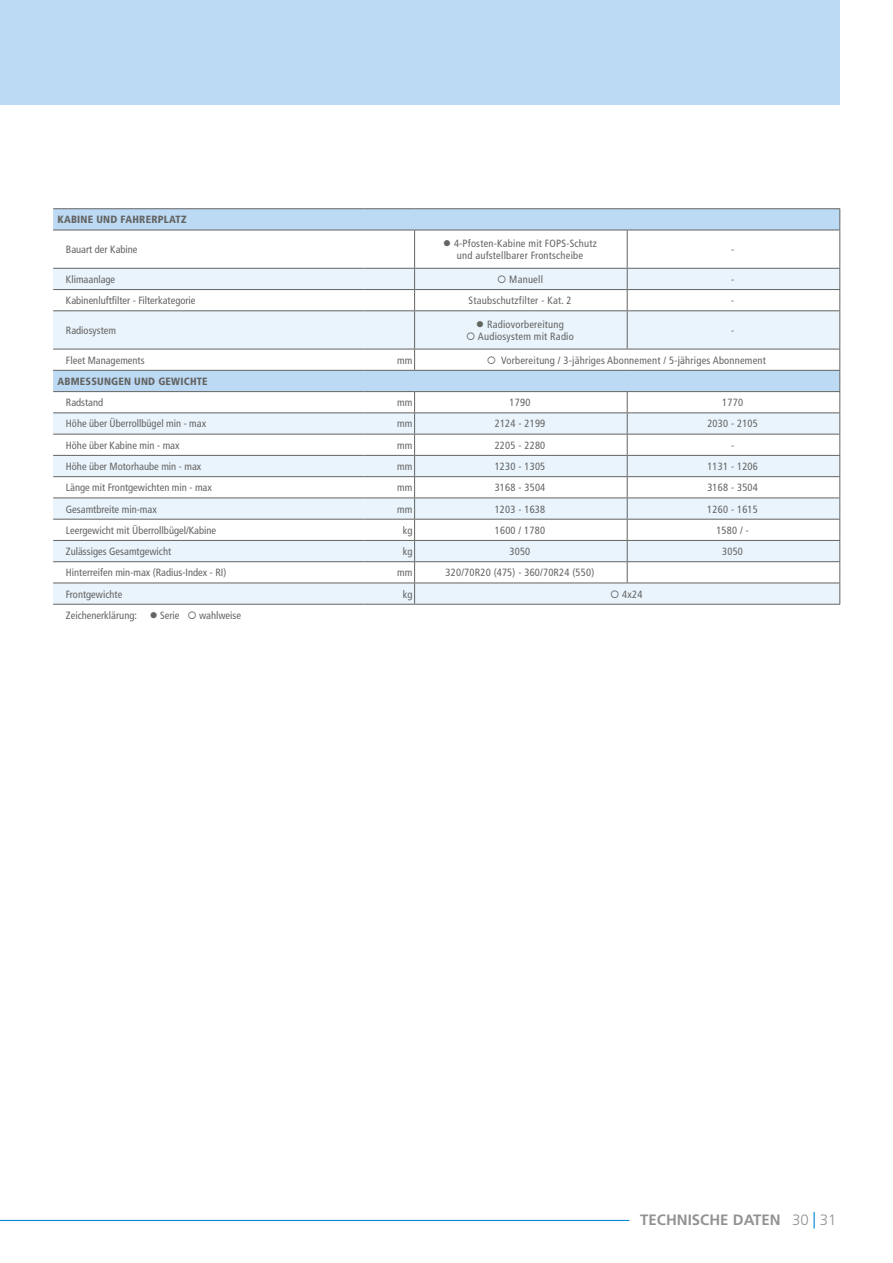
<style>
.page{position:relative;width:893px;height:1263px;background:#fff}
.page>*{position:absolute;margin:0;border:0;box-sizing:border-box;transform-origin:0 0}
.t1{font:700 15px "Frutiger LT Std";color:#939292}
.t2{font:condensed 10.5px "Frutiger LT Std";color:#646463}
.t3{font:condensed 10.5px/12px "Frutiger LT Std";letter-spacing:.02em;color:#646463;text-align:center}
.t4{font:900 condensed 10.5px "Frutiger LT Std";letter-spacing:.02em;color:#646463}
.s1{font-weight:300}
</style>
<div class="page">
<div style="left:0;top:0;width:839px;height:105px;background:#bddaf4"></div>
<svg style="left:53px;top:209px;width:786px;height:21px;background:#b9d5ee"></svg>
<svg style="left:839px;top:209px;width:1px;height:21px"></svg>
<hr style="left:839px;top:230px;width:1px;height:38px;background:#646463">
<hr style="left:53px;top:604px;width:311px;height:1px;background:#646463">
<hr style="left:364px;top:604px;width:51px;height:1px;background:#646463">
<hr style="left:415px;top:604px;width:212px;height:1px;background:#646463">
<hr style="left:627px;top:604px;width:213px;height:1px;background:#646463">
<hr style="left:53px;top:208px;width:311px;height:1px;background:#646463">
<hr style="left:364px;top:208px;width:51px;height:1px;background:#646463">
<hr style="left:415px;top:208px;width:212px;height:1px;background:#646463">
<hr style="left:627px;top:208px;width:213px;height:1px;background:#646463">
<hr style="left:53px;top:230px;width:311px;height:1px;background:#646463">
<hr style="left:364px;top:230px;width:51px;height:1px;background:#646463">
<hr style="left:415px;top:230px;width:212px;height:1px;background:#646463">
<hr style="left:414px;top:230px;width:1px;height:38px;background:#646463">
<hr style="left:627px;top:230px;width:213px;height:1px;background:#646463">
<hr style="left:627px;top:230px;width:1px;height:38px;background:#646463">
<svg style="left:53px;top:268px;width:787px;height:336px"></svg>
<hr style="left:0;top:1220px;width:629px;height:1px;background:#0088d0">
<svg style="left:813px;top:1212px;width:2px;height:16px"></svg>
<p class="t4" style="left:57px;top:213px;width:131px">KABINE UND FAHRERPLATZ</p>
<p class="t2" style="left:66px;top:243px;width:73px">Bauart der Kabine</p>
<p class="t3" style="left:443px;top:238px;width:155px">● 4-Pfosten-Kabine mit FOPS-Schutz und aufstellbarer Frontscheibe</p>
<p class="t2" style="left:731px;top:243px;width:5px">-</p>
<p class="t2" style="left:66px;top:273px;width:51px">Klimaanlage</p>
<p class="t3" style="left:497px;top:273px;width:48px">○ Manuell</p>
<p class="t2" style="left:731px;top:273px;width:5px">-</p>
<p class="t2" style="left:66px;top:294px;width:131px">Kabinenluftfilter - Filterkategorie</p>
<p class="t3" style="left:468px;top:295px;width:104px">Staubschutzfilter - Kat. 2</p>
<p class="t2" style="left:731px;top:294px;width:5px">-</p>
<p class="t2" style="left:66px;top:324px;width:52px">Radiosystem</p>
<p class="t3" style="left:476px;top:318px;width:89px">● Radiovorbereitung</p>
<p class="t3" style="left:466px;top:330px;width:109px">○ Audiosystem mit Radio</p>
<p class="t2" style="left:731px;top:324px;width:5px">-</p>
<p class="t2" style="left:66px;top:354px;width:80px">Fleet Managements</p>
<p class="t2" style="left:397px;top:354px;width:17px">mm</p>
<p class="t3" style="left:487px;top:354px;width:281px">○ Vorbereitung / 3-jähriges Abonnement / 5-jähriges Abonnement</p>
<p class="t4" style="left:57px;top:375px;width:152px">ABMESSUNGEN UND GEWICHTE</p>
<p class="t2" style="left:66px;top:396px;width:39px">Radstand</p>
<p class="t2" style="left:397px;top:396px;width:17px">mm</p>
<p class="t2" style="left:510px;top:396px;width:22px">1790</p>
<p class="t2" style="left:722px;top:396px;width:22px">1770</p>
<p class="t2" style="left:66px;top:418px;width:142px">Höhe über Überrollbügel min - max</p>
<p class="t2" style="left:397px;top:418px;width:17px">mm</p>
<p class="t3" style="left:495px;top:418px;width:52px">2124 - 2199</p>
<p class="t3" style="left:707px;top:418px;width:52px">2030 - 2105</p>
<p class="t2" style="left:66px;top:439px;width:115px">Höhe über Kabine min - max</p>
<p class="t2" style="left:397px;top:439px;width:17px">mm</p>
<p class="t3" style="left:495px;top:439px;width:52px">2205 - 2280</p>
<p class="t2" style="left:731px;top:439px;width:5px">-</p>
<p class="t2" style="left:66px;top:460px;width:137px">Höhe über Motorhaube min - max</p>
<p class="t2" style="left:397px;top:460px;width:17px">mm</p>
<p class="t3" style="left:495px;top:460px;width:52px">1230 - 1305</p>
<p class="t3" style="left:707px;top:460px;width:52px">1131 - 1206</p>
<p class="t2" style="left:66px;top:481px;width:148px">Länge mit Frontgewichten min - max</p>
<p class="t2" style="left:397px;top:481px;width:17px">mm</p>
<p class="t3" style="left:495px;top:482px;width:52px">3168 - 3504</p>
<p class="t3" style="left:707px;top:482px;width:52px">3168 - 3504</p>
<p class="t2" style="left:66px;top:503px;width:92px">Gesamtbreite min-max</p>
<p class="t2" style="left:397px;top:503px;width:17px">mm</p>
<p class="t3" style="left:495px;top:503px;width:52px">1203 - 1638</p>
<p class="t3" style="left:707px;top:503px;width:52px">1260 - 1615</p>
<p class="t2" style="left:66px;top:524px;width:152px">Leergewicht mit Überrollbügel/Kabine</p>
<p class="t2" style="left:403px;top:524px;width:11px">kg</p>
<p class="t3" style="left:495px;top:524px;width:52px">1600 / 1780</p>
<p class="t2" style="left:716px;top:524px;width:34px">1580 / -</p>
<p class="t2" style="left:66px;top:545px;width:107px">Zulässiges Gesamtgewicht</p>
<p class="t2" style="left:403px;top:545px;width:11px">kg</p>
<p class="t2" style="left:510px;top:545px;width:22px">3050</p>
<p class="t2" style="left:722px;top:545px;width:22px">3050</p>
<p class="t2" style="left:66px;top:566px;width:162px">Hinterreifen min-max (Radius-Index - RI)</p>
<p class="t2" style="left:397px;top:566px;width:17px">mm</p>
<p class="t3" style="left:446px;top:567px;width:150px">320/70R20 (475) - 360/70R24 (550)</p>
<p class="t2" style="left:66px;top:588px;width:58px">Frontgewichte</p>
<p class="t2" style="left:403px;top:588px;width:11px">kg</p>
<p class="t2" style="left:610px;top:588px;width:34px">○ 4x24</p>
<p class="t2" style="left:66px;top:609px;width:177px">Zeichenerklärung: ● Serie ○ wahlweise</p>
<h1 class="t1" style="left:640px;top:1211px;width:198px">TECHNISCHE DATEN <span class="s1">30 31</span></h1>
</div>
